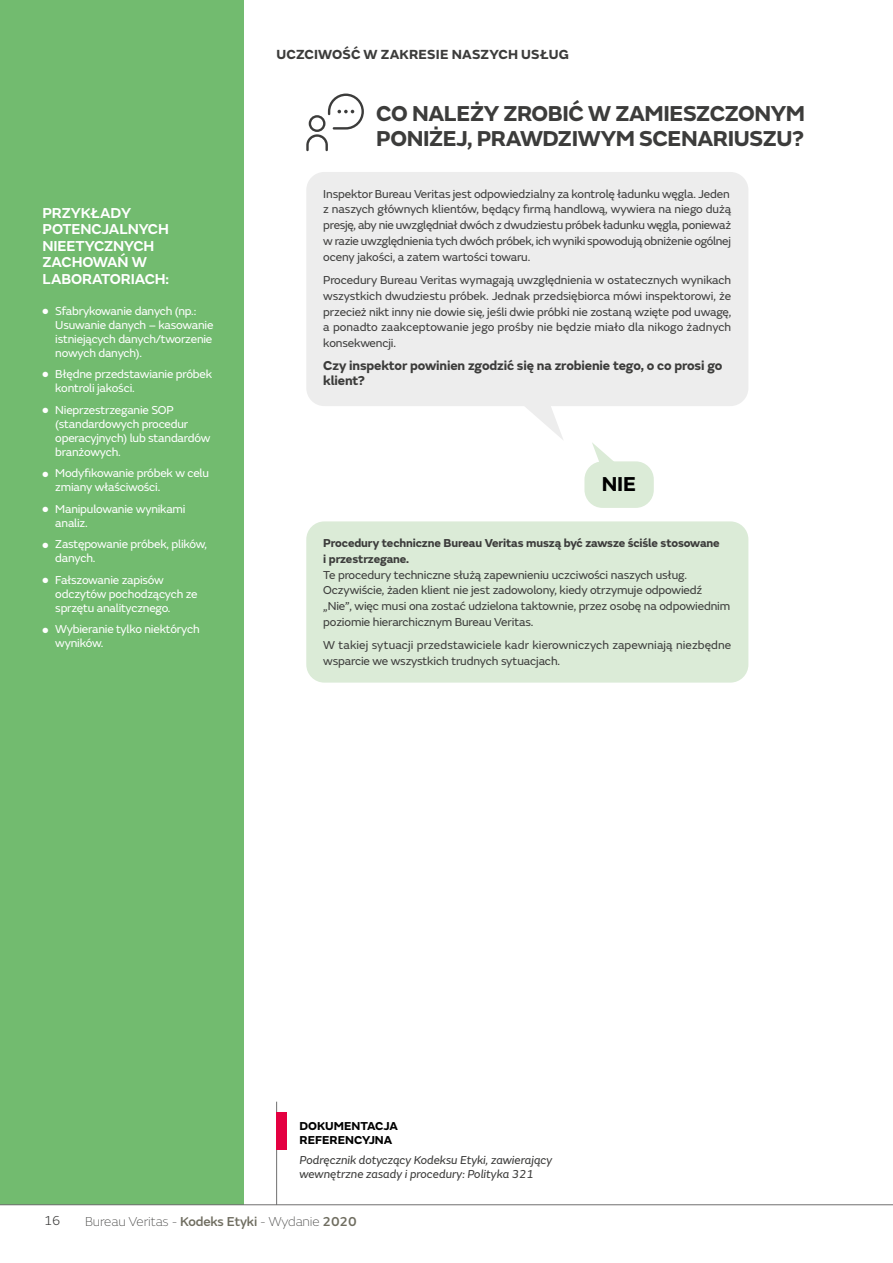
<style>
.page{position:relative;width:893px;height:1263px;background:#fff}
.page>*{position:absolute;margin:0;border:0;box-sizing:border-box;transform-origin:0 0}
.t1{font:700 22.5px/25.5px "FS Emeric";letter-spacing:-.02em;color:#3c3c3b}
.t2{font:700 21px "FS Emeric";color:#000}
.t3{font:600 15px/16.5px "FS Emeric";letter-spacing:-.01em;color:#fff}
.t4{font:700 13.8px "FS Emeric";letter-spacing:.01em;color:#3c3c3b}
.t5{font:700 13.5px/15px "FS Emeric";letter-spacing:-.01em;color:#3c3c3b}
.t6{font:100 13.5px "FS Emeric";letter-spacing:-.01em;color:#3c3c3b}
.t7{font:300 13.5px "FS Emeric";color:#3c3c3b}
.t8{font:12px/15.8px "FS Emeric";letter-spacing:-.01em;color:#3c3c3b;text-align:justify}
.t9{font:12px/14px "FS Emeric";letter-spacing:-.015em;color:#fff}
.t10{font:italic 12px/14px "FS Emeric";color:#3c3c3b}
.t11{font:700 12px/15.8px "FS Emeric";letter-spacing:-.01em;color:#3c3c3b}
.t12{font:700 12px/14px "FS Emeric";color:#000}
.s1{font-weight:500;color:#6f6d60}
</style>
<div class="page">
<div style="left:0;top:0;width:243px;height:1205px;background:#72bb6f"></div>
<hr style="left:0;top:1204px;width:893px;height:1px;background:#706f6f">
<svg style="left:525px;top:406px;width:38px;height:34px"></svg>
<div style="left:306px;top:172px;width:442px;height:234px;background:#ededed;border-radius:18px"></div>
<hr style="left:276px;top:1102px;width:1px;height:103px;background:#706f6f">
<div style="left:276px;top:1112px;width:11px;height:38px;background:#e40041"></div>
<svg style="left:592px;top:443px;width:21px;height:18px"></svg>
<div style="left:584px;top:461px;width:70px;height:47px;background:#dbebd7;border-radius:18px"></div>
<div style="left:306px;top:521px;width:442px;height:162px;background:#dbebd7;border-radius:18px"></div>
<svg style="left:306px;top:94px;width:58px;height:57px"></svg>
<p class="t4" style="left:276px;top:44px;width:294px">UCZCIWOŚĆ W ZAKRESIE NASZYCH USŁUG</p>
<p class="t3" style="left:43px;top:203px;width:128px">PRZYKŁADY<br>POTENCJALNYCH<br>NIEETYCZNYCH<br>ZACHOWAŃ W<br>LABORATORIACH:</p>
<p class="t9" style="left:55px;top:303px;width:160px;text-indent:-13px">● Sfabrykowanie danych (np.:<br>Usuwanie danych – kasowanie istniejących danych/tworzenie nowych danych).</p>
<p class="t9" style="left:55px;top:367px;width:158px;text-indent:-13px">● Błędne przedstawianie próbek kontroli jakości.</p>
<p class="t9" style="left:55px;top:402px;width:156px;text-indent:-13px">● Nieprzestrzeganie SOP (standardowych procedur operacyjnych) lub standardów branżowych.</p>
<p class="t9" style="left:55px;top:466px;width:155px;text-indent:-13px">● Modyfikowanie próbek w celu zmiany właściwości.</p>
<p class="t9" style="left:55px;top:501px;width:132px;text-indent:-13px">● Manipulowanie wynikami analiz.</p>
<p class="t9" style="left:55px;top:537px;width:153px;text-indent:-13px">● Zastępowanie próbek, plików, danych.</p>
<p class="t9" style="left:55px;top:572px;width:144px;text-indent:-13px">● Fałszowanie zapisów odczytów pochodzących ze sprzętu analitycznego.</p>
<p class="t9" style="left:55px;top:622px;width:146px;text-indent:-13px">● Wybieranie tylko niektórych wyników.</p>
<h1 class="t1" style="left:376px;top:99px;width:430px">CO NALEŻY ZROBIĆ W ZAMIESZCZONYM<br>PONIŻEJ, PRAWDZIWYM SCENARIUSZU?</h1>
<p class="t8" style="left:323px;top:185px;width:409px">Inspektor Bureau Veritas jest odpowiedzialny za kontrolę ładunku węgla. Jeden z naszych głównych klientów, będący firmą handlową, wywiera na niego dużą presję, aby nie uwzględniał dwóch z dwudziestu próbek ładunku węgla, ponieważ w razie uwzględnienia tych dwóch próbek, ich wyniki spowodują obniżenie ogólnej oceny jakości, a zatem wartości towaru.</p>
<p class="t8" style="left:323px;top:272px;width:410px">Procedury Bureau Veritas wymagają uwzględnienia w ostatecznych wynikach wszystkich dwudziestu próbek. Jednak przedsiębiorca mówi inspektorowi, że przecież nikt inny nie dowie się, jeśli dwie próbki nie zostaną wzięte pod uwagę, a ponadto zaakceptowanie jego prośby nie będzie miało dla nikogo żadnych konsekwencji.</p>
<p class="t5" style="left:323px;top:357px;width:401px">Czy inspektor powinien zgodzić się na zrobienie tego, o co prosi go klient?</p>
<h2 class="t2" style="left:602px;top:467px;width:36px">NIE</h2>
<p class="t11" style="left:323px;top:534px;width:398px">Procedury techniczne Bureau Veritas muszą być zawsze ściśle stosowane i przestrzegane.</p>
<p class="t8" style="left:323px;top:566px;width:408px;text-align:left">Te procedury techniczne służą zapewnieniu uczciwości naszych usług.<br>Oczywiście, żaden klient nie jest zadowolony, kiedy otrzymuje odpowiedź „Nie”, więc musi ona zostać udzielona taktownie, przez osobę na odpowiednim poziomie hierarchicznym Bureau Veritas.</p>
<p class="t8" style="left:323px;top:637px;width:409px">W takiej sytuacji przedstawiciele kadr kierowniczych zapewniają niezbędne wsparcie we wszystkich trudnych sytuacjach.</p>
<p class="t12" style="left:299px;top:1118px;width:100px">DOKUMENTACJA<br>REFERENCYJNA</p>
<p class="t10" style="left:299px;top:1153px;width:254px">Podręcznik dotyczący Kodeksu Etyki, zawierający wewnętrzne zasady i procedury: Polityka 321</p>
<p class="t7" style="left:44px;top:1211px;width:18px">16</p>
<p class="t6" style="left:85px;top:1212px;width:273px">Bureau Veritas - <span class="s1">Kodeks Etyki</span> - Wydanie <span class="s1">2020</span></p>
</div>
